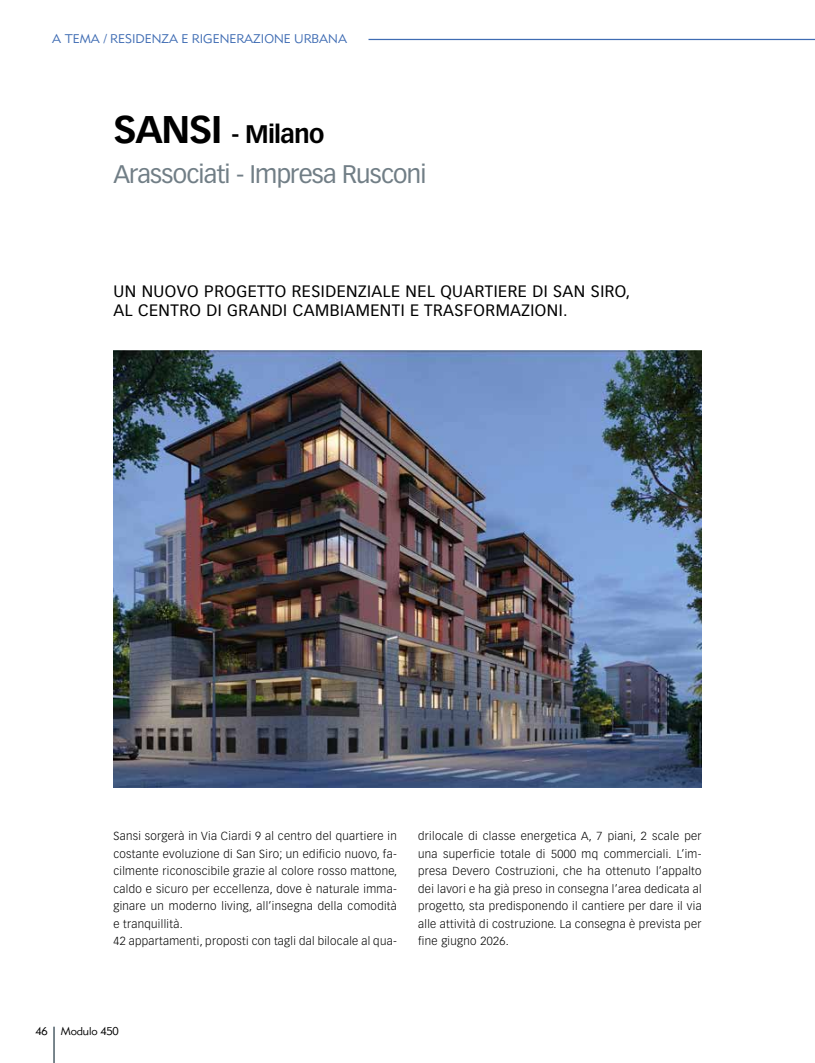
<style>
.page{position:relative;width:815px;height:1063px;background:#fff}
.page>*{position:absolute;margin:0;border:0;box-sizing:border-box;transform-origin:0 0}
.t1{font:25px/39.8px "Vectora LT Std";letter-spacing:-.03em;color:#717e86}
.t2{font:16.25px/19.5px "Vectora LT Std";letter-spacing:.03em;color:#000}
.t3{font:12.5px "Metro Lite LT Two";color:#3f6cb3}
.t4{font:300 11.5px/17.5px "Vectora LT Std";letter-spacing:.03em;color:#000}
.t5{font:11.25px "Metro Lite LT Two";letter-spacing:-.015em;color:#000}
.s1{font-weight:700;font-size:37.88px;color:#000}
.s2{font-weight:700;color:#000}
</style>
<div class="page">
<hr style="left:53px;top:1027px;width:2px;height:36px;background:#717e86">
<img style="left:113px;top:350px;width:589px;height:437px">
<hr style="left:369px;top:39px;width:446px;height:1px;background:#3f6cb3">
<p class="t3" style="left:52px;top:31px;width:296px">A TEMA / RESIDENZA E RIGENERAZIONE URBANA</p>
<h1 class="t1" style="left:113px;top:114px;width:315px"><span class="s1">SANSI</span> <span class="s2">- Milano<br></span>Arassociati - Impresa Rusconi</h1>
<h2 class="t2" style="left:113px;top:281px;width:519px">UN NUOVO PROGETTO RESIDENZIALE NEL QUARTIERE DI SAN SIRO,<br>AL CENTRO DI GRANDI CAMBIAMENTI E TRASFORMAZIONI.</h2>
<p class="t4" style="left:113px;top:827px;width:285px">Sansi sorgerà in Via Ciardi 9 al centro del quartiere in costante evoluzione di San Siro; un edificio nuovo, fa&shy;cilmente riconoscibile grazie al colore rosso mattone, caldo e sicuro per eccellenza, dove è naturale imma&shy;ginare un moderno living, all’insegna della comodità e tranquillità.<br>42 appartamenti, proposti con tagli dal bilocale al qua-</p>
<p class="t4" style="left:418px;top:827px;width:285px;text-align:justify">drilocale di classe energetica A, 7 piani, 2 scale per una superficie totale di 5000 mq commerciali. L’im&shy;presa Devero Costruzioni, che ha ottenuto l’appalto dei lavori e ha già preso in consegna l’area dedicata al progetto, sta predisponendo il cantiere per dare il via alle attività di costruzione. La consegna è prevista per fine giugno 2026.</p>
<p class="t5" style="left:35px;top:1025px;width:85px">46 Modulo 450</p>
</div>
